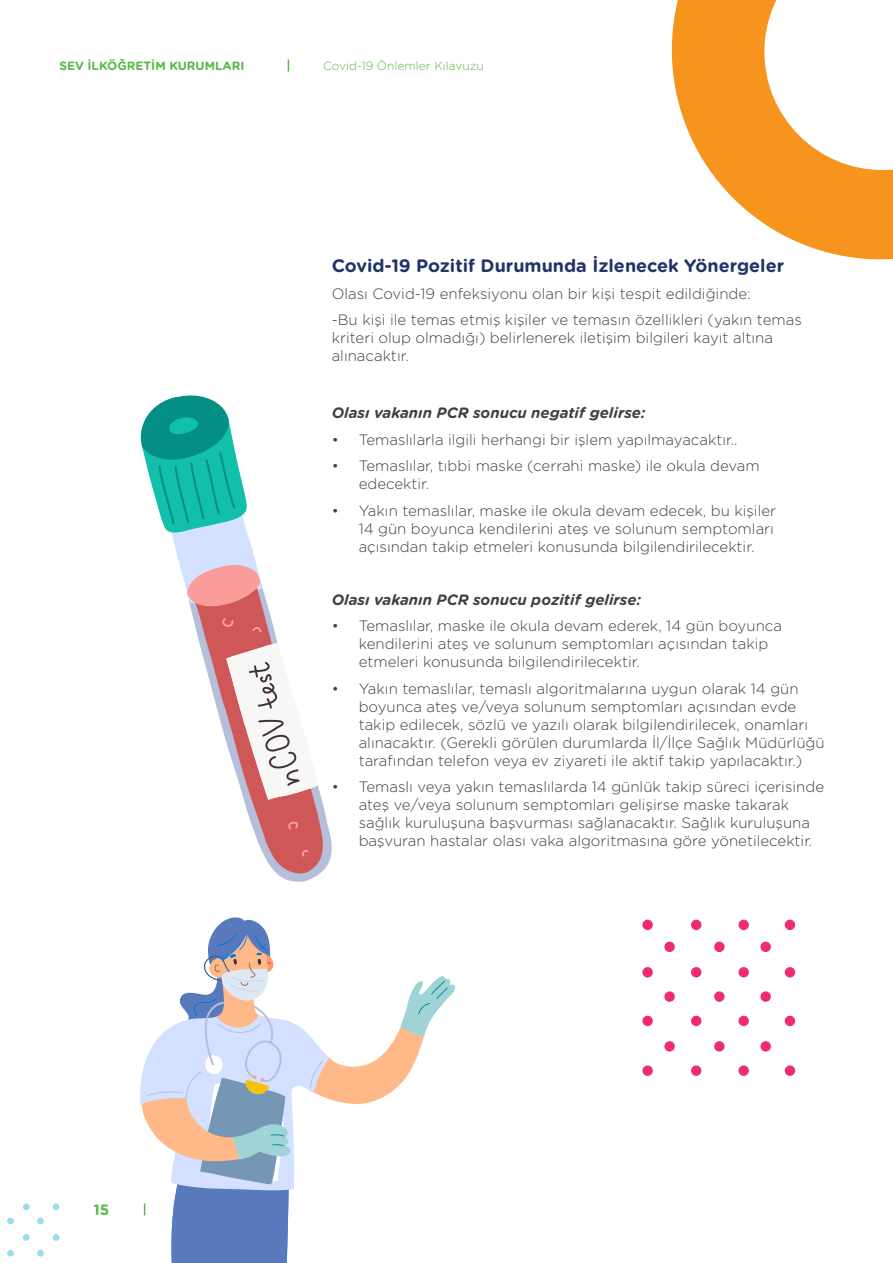
<style>
.page{position:relative;width:893px;height:1263px;background:#fff}
.page>*{position:absolute;margin:0;border:0;box-sizing:border-box;transform-origin:0 0}
.t1{font:700 18px "Gotham Rounded";color:#213468}
.t2{font:300 15px/18px "Gotham Rounded";color:#414042}
.t3{font:italic 700 15px "Gotham Rounded";color:#414042}
.t4{font:700 15px "Gotham Rounded";color:#58b947}
.t5{font:300 12px "Gotham Rounded";color:#58b947}
.t6{font:700 12px "Gotham Rounded";color:#58b947}
</style>
<div class="page">
<svg style="left:288px;top:60px;width:1px;height:12px"></svg>
<svg style="left:7px;top:1203px;width:53px;height:54px"></svg>
<svg style="left:672px;top:0;width:221px;height:259px;fill:#f7941e"></svg>
<svg style="left:642px;top:920px;width:153px;height:156px"></svg>
<svg style="left:140px;top:917px;width:315px;height:346px"></svg>
<svg style="left:141px;top:395px;width:191px;height:487px"></svg>
<p class="t6" style="left:60px;top:57px;width:186px">SEV İLKÖĞRETİM KURUMLARI</p>
<p class="t5" style="left:323px;top:58px;width:162px">Covid-19 Önlemler Kılavuzu</p>
<p class="t1" style="left:332px;top:253px;width:454px">Covid-19 Pozitif Durumunda İzlenecek Yönergeler</p>
<p class="t2" style="left:332px;top:280px;width:472px;line-height:26.5px">Olası Covid-19 enfeksiyonu olan bir kişi tespit edildiğinde:<br>-Bu kişi ile temas etmiş kişiler ve temasın özellikleri (yakın temas</p>
<p class="t2" style="left:332px;top:328px;width:443px">kriteri olup olmadığı) belirlenerek iletişim bilgileri kayıt altına alınacaktır.</p>
<p class="t4" style="left:94px;top:1199px;width:17px">15</p>
<p class="t3" style="left:332px;top:402px;width:316px">Olası vakanın PCR sonucu negatif gelirse:</p>
<p class="t2" style="left:332px;top:430px;width:407px">• Temaslılarla ilgili herhangi bir işlem yapılmayacaktır..</p>
<p class="t2" style="left:359px;top:456px;width:403px;text-indent:-27px">• Temaslılar, tıbbi maske (cerrahi maske) ile okula devam edecektir.</p>
<p class="t2" style="left:359px;top:501px;width:419px;text-indent:-27px">• Yakın temaslılar, maske ile okula devam edecek, bu kişiler<br>14 gün boyunca kendilerini ateş ve solunum semptomları açısından takip etmeleri konusunda bilgilendirilecektir.</p>
<p class="t3" style="left:332px;top:588px;width:311px">Olası vakanın PCR sonucu pozitif gelirse:</p>
<p class="t2" style="left:359px;top:616px;width:425px;text-indent:-27px">• Temaslılar, maske ile okula devam ederek, 14 gün boyunca kendilerini ateş ve solunum semptomları açısından takip etmeleri konusunda bilgilendirilecektir.</p>
<p class="t2" style="left:359px;top:679px;width:467px;text-indent:-27px">• Yakın temaslılar, temaslı algoritmalarına uygun olarak 14 gün boyunca ateş ve/veya solunum semptomları açısından evde takip edilecek, sözlü ve yazılı olarak bilgilendirilecek, onamları alınacaktır. (Gerekli görülen durumlarda İl/İlçe Sağlık Müdürlüğü tarafından telefon veya ev ziyareti ile aktif takip yapılacaktır.)</p>
<p class="t2" style="left:359px;top:777px;width:467px;text-indent:-27px">• Temaslı veya yakın temaslılarda 14 günlük takip süreci içerisinde ateş ve/veya solunum semptomları gelişirse maske takarak sağlık kuruluşuna başvurması sağlanacaktır. Sağlık kuruluşuna başvuran hastalar olası vaka algoritmasına göre yönetilecektir.</p>
</div>
